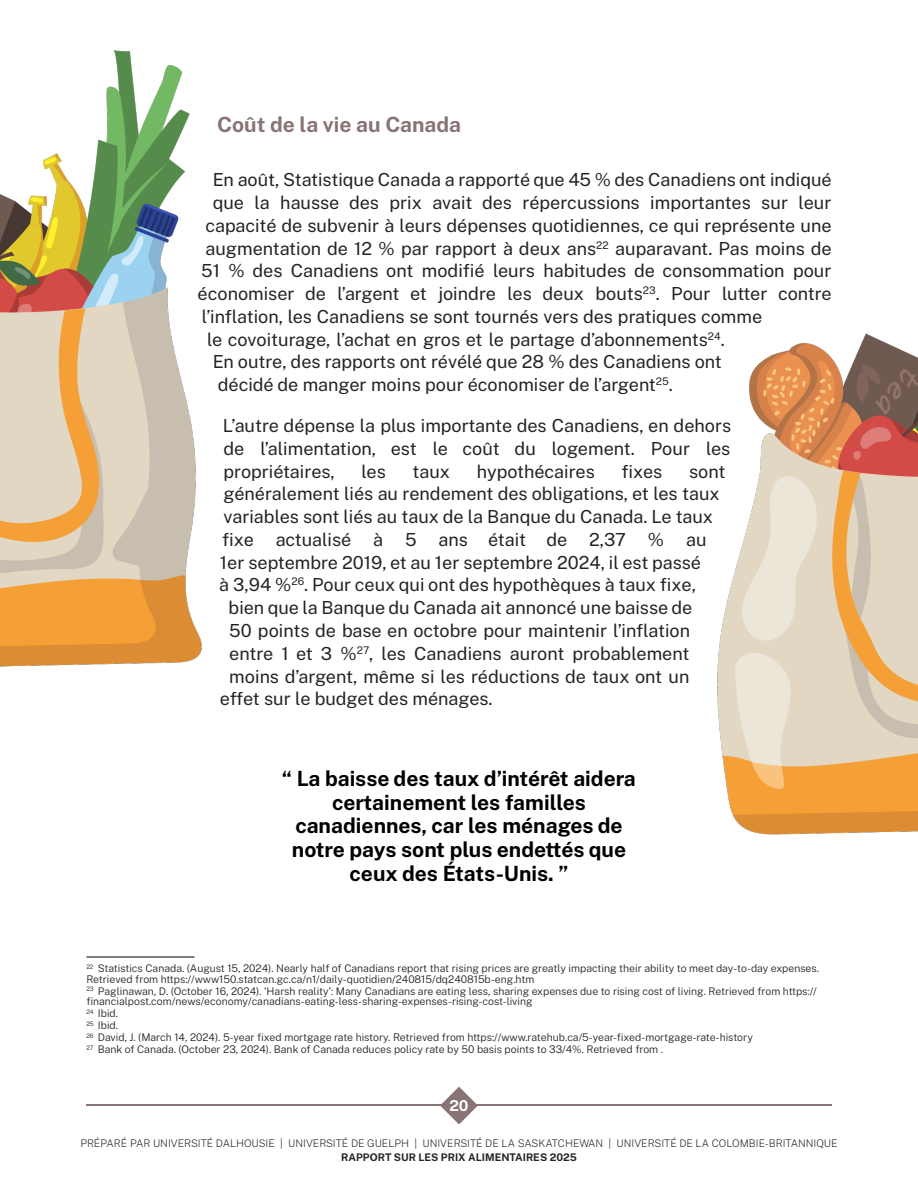
<style>
.page{position:relative;width:918px;height:1188px;background:#fff}
.page>*{position:absolute;margin:0;border:0;box-sizing:border-box;transform-origin:0 0}
.t1{font:700 21px "Public Sans Roman";color:#000}
.t2{font:700 21px "Public Sans";color:#897475}
.t3{font:18px "Public Sans Roman";color:#242424}
.t4{font:700 15px "Public Sans";color:#fff}
.t5{font:300 10.5px "Public Sans Roman";color:#242424}
.t6{font:200 10.5px "Public Sans Roman";color:#242424}
.t7{font:700 10.5px "Public Sans";color:#242424}
.t8{font:10.5px "Public Sans Roman";color:#242424}
.t9{font:300 6.15px "Public Sans Roman";color:#242424}
</style>
<div class="page">
<hr style="left:86px;top:1104px;width:746px;height:2px;background:#897475">
<svg style="left:440px;top:1087px;width:38px;height:37px"></svg>
<hr style="left:86px;top:957px;width:108px;height:1px;background:#000">
<img style="left:0;top:50px;width:202px;height:617px">
<img style="left:717px;top:333px;width:201px;height:502px">
<p class="t2" style="left:217px;top:112px;width:246px">Coût de la vie au Canada</p>
<p class="t3" style="left:213px;top:169px;width:621px">En août, Statistique Canada a rapporté que 45 % des Canadiens ont indiqué</p>
<p class="t3" style="left:213px;top:192px;width:620px">que la hausse des prix avait des répercussions importantes sur leur</p>
<p class="t3" style="left:206px;top:215px;width:628px">capacité de subvenir à leurs dépenses quotidiennes, ce qui représente une</p>
<p class="t3" style="left:206px;top:237px;width:392px">augmentation de 12 % par rapport à deux ans</p>
<p class="t8" style="left:596px;top:239px;width:14px">22</p>
<p class="t3" style="left:615px;top:237px;width:218px">auparavant. Pas moins de</p>
<p class="t3" style="left:201px;top:260px;width:632px">51 % des Canadiens ont modifié leurs habitudes de consommation pour</p>
<p class="t3" style="left:198px;top:283px;width:447px">économiser de l’argent et joindre les deux bouts</p>
<p class="t8" style="left:643px;top:284px;width:14px">23</p>
<p class="t3" style="left:656px;top:283px;width:177px">. Pour lutter contre</p>
<p class="t3" style="left:202px;top:306px;width:562px">l’inflation, les Canadiens se sont tournés vers des pratiques comme</p>
<p class="t3" style="left:207px;top:329px;width:502px">le covoiturage, l’achat en gros et le partage d’abonnements</p>
<p class="t8" style="left:708px;top:330px;width:14px">24</p>
<p class="t3" style="left:721px;top:329px;width:6px">.</p>
<p class="t3" style="left:213px;top:351px;width:511px">En outre, des rapports ont révélé que 28 % des Canadiens ont</p>
<p class="t3" style="left:218px;top:374px;width:440px">décidé de manger moins pour économiser de l’argent</p>
<p class="t8" style="left:656px;top:375px;width:14px">25</p>
<p class="t3" style="left:669px;top:374px;width:6px">.</p>
<p class="t3" style="left:223px;top:415px;width:510px">L’autre dépense la plus importante des Canadiens, en dehors</p>
<p class="t3" style="left:224px;top:438px;width:508px">de l’alimentation, est le coût du logement. Pour les</p>
<p class="t3" style="left:224px;top:460px;width:113px">propriétaires,</p>
<p class="t3" style="left:362px;top:460px;width:26px">les</p>
<p class="t3" style="left:413px;top:460px;width:39px">taux</p>
<p class="t3" style="left:477px;top:460px;width:119px">hypothécaires</p>
<p class="t3" style="left:622px;top:460px;width:42px">fixes</p>
<p class="t3" style="left:689px;top:460px;width:38px">sont</p>
<p class="t3" style="left:224px;top:483px;width:498px">généralement liés au rendement des obligations, et les taux</p>
<p class="t3" style="left:224px;top:506px;width:491px">variables sont liés au taux de la Banque du Canada. Le taux</p>
<p class="t3" style="left:222px;top:529px;width:486px">fixe actualisé à 5 ans était de 2,37 % au</p>
<p class="t3" style="left:220px;top:552px;width:483px">1er septembre 2019, et au 1er septembre 2024, il est passé</p>
<p class="t3" style="left:219px;top:574px;width:74px">à 3,94 %</p>
<p class="t8" style="left:291px;top:575px;width:14px">26</p>
<p class="t3" style="left:304px;top:574px;width:393px">. Pour ceux qui ont des hypothèques à taux fixe,</p>
<p class="t3" style="left:229px;top:597px;width:465px">bien que la Banque du Canada ait annoncé une baisse de</p>
<p class="t3" style="left:229px;top:620px;width:462px">50 points de base en octobre pour maintenir l’inflation</p>
<p class="t3" style="left:229px;top:643px;width:129px">entre 1 et 3 %</p>
<p class="t8" style="left:357px;top:644px;width:14px">27</p>
<p class="t3" style="left:369px;top:643px;width:322px">, les Canadiens auront probablement</p>
<p class="t3" style="left:229px;top:665px;width:462px">moins d’argent, même si les réductions de taux ont un</p>
<p class="t3" style="left:220px;top:688px;width:274px">effet sur le budget des ménages.</p>
<p class="t1" style="left:282px;top:766px;width:355px">“ La baisse des taux d’intérêt aidera</p>
<p class="t1" style="left:332px;top:790px;width:255px">certainement les familles</p>
<p class="t1" style="left:295px;top:814px;width:329px">canadiennes, car les ménages de</p>
<p class="t1" style="left:292px;top:837px;width:336px">notre pays sont plus endettés que</p>
<p class="t1" style="left:350px;top:861px;width:220px">ceux des États-Unis. ”</p>
<p class="t9" style="left:86px;top:963px;width:9px">22</p>
<p class="t5" style="left:98px;top:962px;width:723px">Statistics Canada. (August 15, 2024). Nearly half of Canadians report that rising prices are greatly impacting their ability to meet day-to-day expenses.</p>
<p class="t5" style="left:86px;top:973px;width:449px">Retrieved from https://www150.statcan.gc.ca/n1/daily-quotidien/240815/dq240815b-eng.htm</p>
<p class="t9" style="left:86px;top:985px;width:9px">23</p>
<p class="t5" style="left:98px;top:985px;width:721px">Paglinawan, D. (October 16, 2024). ‘Harsh reality’: Many Canadians are eating less, sharing expenses due to rising cost of living. Retrieved from https://</p>
<p class="t5" style="left:86px;top:995px;width:448px">financialpost.com/news/economy/canadians-eating-less-sharing-expenses-rising-cost-living</p>
<p class="t9" style="left:86px;top:1008px;width:9px">24</p>
<p class="t5" style="left:98px;top:1007px;width:22px">Ibid.</p>
<p class="t9" style="left:86px;top:1032px;width:9px">26</p>
<p class="t5" style="left:98px;top:1031px;width:657px">David, J. (March 14, 2024). 5-year fixed mortgage rate history. Retrieved from https://www.ratehub.ca/5-year-fixed-mortgage-rate-history</p>
<p class="t9" style="left:86px;top:1020px;width:9px">25</p>
<p class="t5" style="left:98px;top:1019px;width:22px">Ibid.</p>
<p class="t9" style="left:86px;top:1044px;width:9px">27</p>
<p class="t5" style="left:98px;top:1043px;width:567px">Bank of Canada. (October 23, 2024). Bank of Canada reduces policy rate by 50 basis points to 33/4%. Retrieved from .</p>
<p class="t4" style="left:449px;top:1097px;width:21px">20</p>
<p class="t6" style="left:80px;top:1137px;width:759px">PRÉPARÉ PAR UNIVERSITÉ DALHOUSIE | UNIVERSITÉ DE GUELPH | UNIVERSITÉ DE LA SASKATCHEWAN | UNIVERSITÉ DE LA COLOMBIE-BRITANNIQUE</p>
<p class="t7" style="left:341px;top:1151px;width:237px">RAPPORT SUR LES PRIX ALIMENTAIRES 2025</p>
</div>
